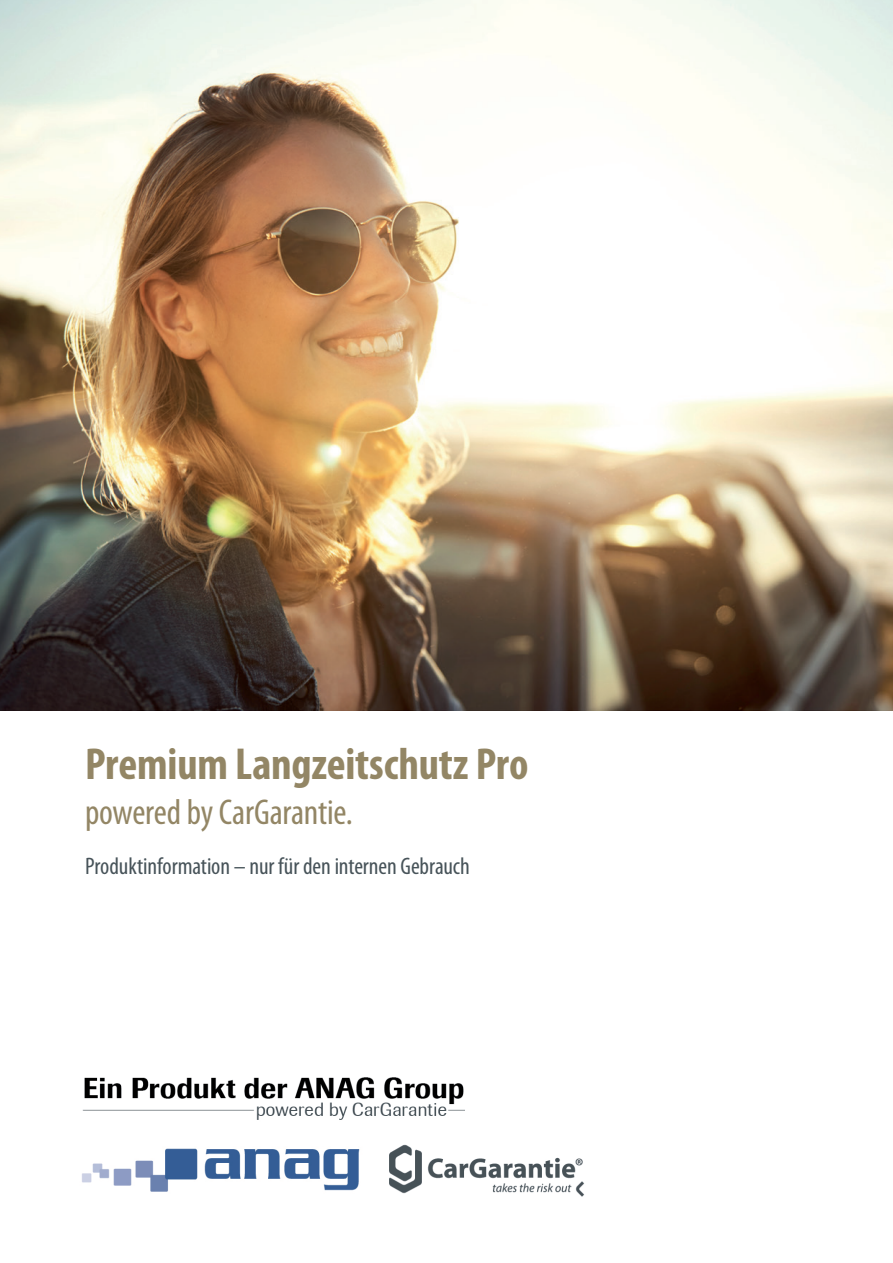
<style>
.page{position:relative;width:893px;height:1263px;background:#fff}
.page>*{position:absolute;margin:0;border:0;box-sizing:border-box;transform-origin:0 0}
.t1{font:700 condensed 45px "Myriad Pro";letter-spacing:-.005em;color:#938665}
.t2{font:condensed 36px "Myriad Pro";letter-spacing:-.01em;color:#938665}
.t3{font:condensed 24px "Myriad Pro";letter-spacing:-.005em;color:#475359}
</style>
<div class="page">
<img style="left:82px;top:1077px;width:502px;height:120px">
<img style="left:0;top:0;width:893px;height:710px">
<h1 class="t1" style="left:85px;top:736px;width:445px">Premium Langzeitschutz Pro</h1>
<h2 class="t2" style="left:85px;top:790px;width:269px">powered by CarGarantie.</h2>
<p class="t3" style="left:85px;top:852px;width:386px">Produktinformation – nur für den internen Gebrauch</p>
</div>
